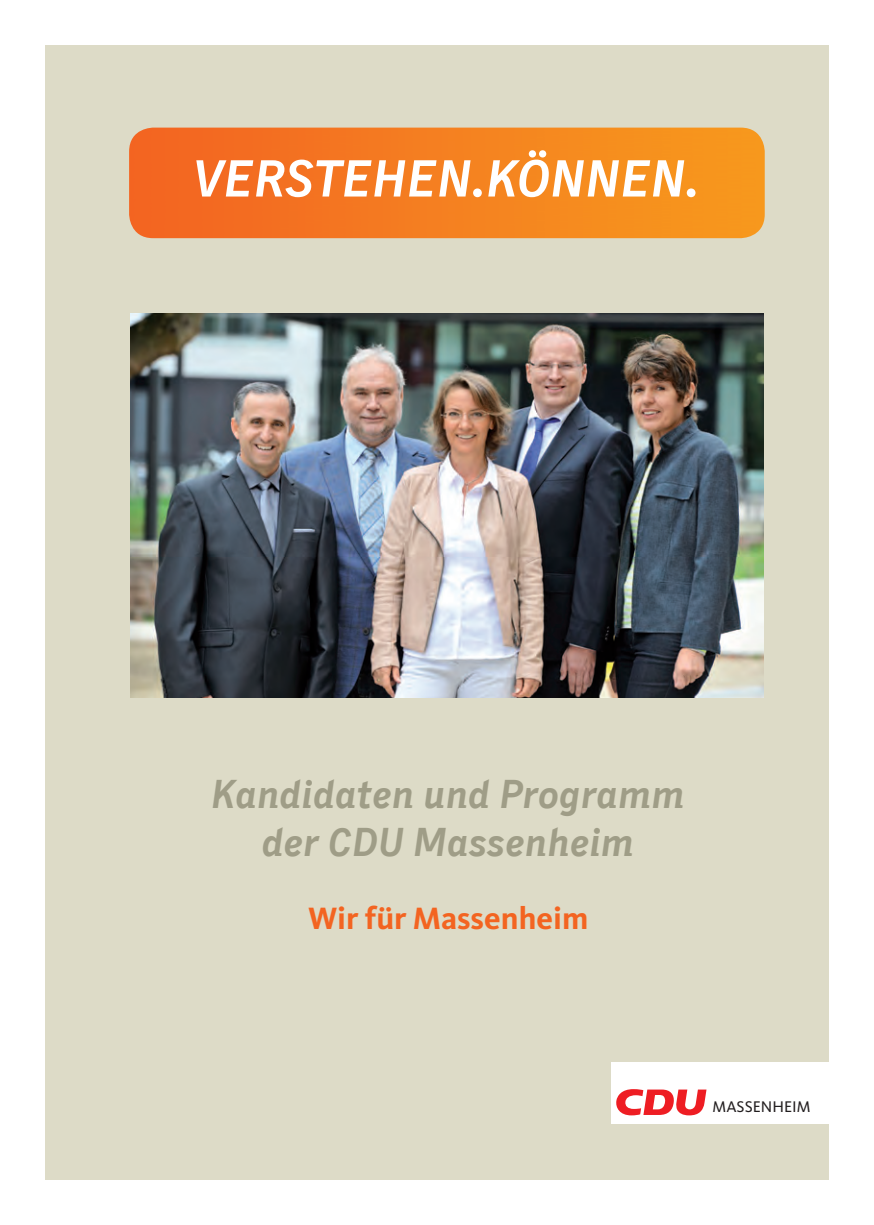
<style>
.page{position:relative;width:874px;height:1225px;background:#fff}
.page>*{position:absolute;margin:0;border:0;box-sizing:border-box;transform-origin:0 0}
.t1{font:italic 700 52px "CDU Skopex";color:#fff}
.t2{font:italic 700 40px/48px "CDU Skopex";color:#9f9d87;text-align:center}
.t3{font:700 32px "CDU Kievit Tab";color:#f36421}
.t4{font:16px "CDU Kievit Tab";color:#231f20}
</style>
<div class="page">
<div style="left:45px;top:45px;width:783px;height:1134px;background:#dddbc7"></div>
<div style="left:611px;top:1062px;width:216px;height:61px;background:#fff"></div>
<div style="left:610px;top:1068px;width:158px;height:52px;background:#fff"></div>
<svg style="left:616px;top:1089px;width:90px;height:26px"></svg>
<img style="left:129px;top:128px;width:635px;height:110px">
<img style="left:130px;top:313px;width:633px;height:384px">
<h1 class="t1" style="left:194px;top:148px;width:507px">VERSTEHEN.KÖNNEN.</h1>
<p class="t2" style="left:211px;top:770px;width:475px">Kandidaten und Programm der CDU Massenheim</p>
<p class="t3" style="left:308px;top:899px;width:281px">Wir für Massenheim</p>
<p class="t4" style="left:712px;top:1097px;width:99px">MASSENHEIM</p>
</div>
